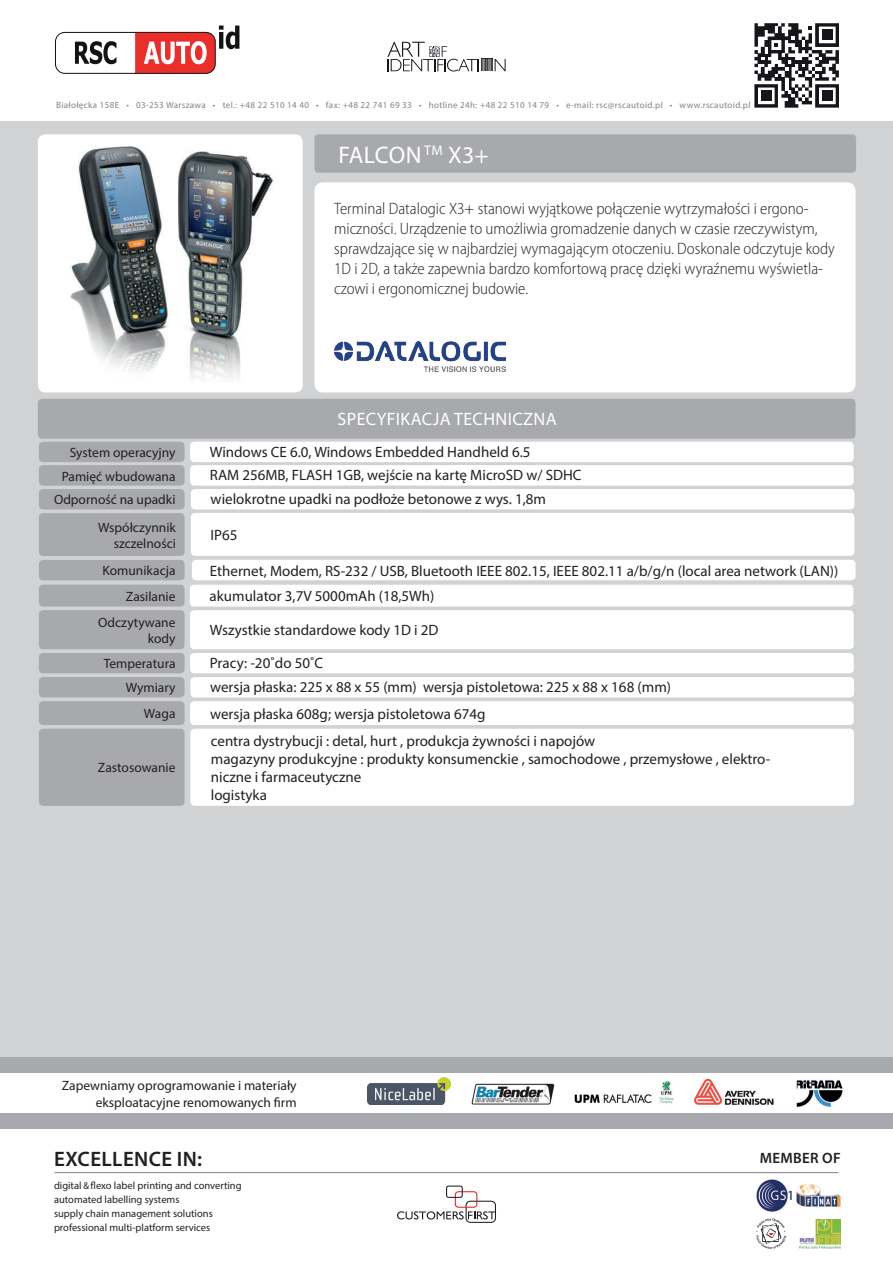
<style>
.page{position:relative;width:893px;height:1263px;background:#fff}
.page>*{position:absolute;margin:0;border:0;box-sizing:border-box;transform-origin:0 0}
.t1{font:24px "Myriad Pro";letter-spacing:.005em;color:#fff}
.t2{font:600 21px "Myriad Pro";letter-spacing:.02em;color:#231f20}
.t3{font:18px "Myriad Pro";letter-spacing:.02em;color:#fff}
.t4{font:300 semi-condensed 16.5px/19.8px "Myriad Pro";color:#231f20}
.t5{font:15px/18px "Myriad Pro";color:#231f20}
.t6{font:600 15px "Myriad Pro";letter-spacing:.02em;color:#231f20}
.t7{font:13.5px/16.2px "Myriad Pro";color:#231f20;text-align:right}
.t8{font:10.5px "Myriad Pro";color:#231f20}
.t9{font:semi-condensed 10.05px "Myriad Pro";color:#231f20}
.t10{font:9px "Myriad Pro";letter-spacing:.04em;color:#808285}
</style>
<div class="page">
<div style="left:0;top:121px;width:893px;height:1004px;background:#d1d2d4"></div>
<div style="left:314px;top:134px;width:542px;height:39px;background:#a8a9ad;border-radius:4px"></div>
<div style="left:39px;top:701px;width:146px;height:24px;background:#a8a9ad;border-radius:4px"></div>
<div style="left:190px;top:701px;width:664px;height:24px;background:#fff;border-radius:4px"></div>
<div style="left:38px;top:134px;width:265px;height:258px;background:#fff;border-radius:8px"></div>
<div style="left:0;top:1058px;width:893px;height:71px;background:#a8a9ad"></div>
<div style="left:39px;top:610px;width:146px;height:39px;background:#a8a9ad;border-radius:4px"></div>
<div style="left:39px;top:653px;width:146px;height:20px;background:#a8a9ad;border-radius:4px"></div>
<div style="left:39px;top:677px;width:146px;height:20px;background:#a8a9ad;border-radius:4px"></div>
<div style="left:314px;top:182px;width:541px;height:210px;background:#fff;border-radius:9px"></div>
<div style="left:38px;top:399px;width:817px;height:40px;background:#a8a9ad;border-radius:4px"></div>
<div style="left:39px;top:442px;width:146px;height:20px;background:#a8a9ad;border-radius:4px"></div>
<div style="left:190px;top:442px;width:664px;height:20px;background:#fff;border-radius:4px"></div>
<div style="left:39px;top:465px;width:146px;height:21px;background:#a8a9ad;border-radius:4px"></div>
<div style="left:190px;top:465px;width:664px;height:21px;background:#fff;border-radius:4px"></div>
<div style="left:39px;top:489px;width:146px;height:20px;background:#a8a9ad;border-radius:4px"></div>
<div style="left:39px;top:513px;width:146px;height:43px;background:#a8a9ad;border-radius:4px"></div>
<div style="left:39px;top:560px;width:146px;height:20px;background:#a8a9ad;border-radius:4px"></div>
<div style="left:191px;top:489px;width:663px;height:20px;background:#fff;border-radius:4px"></div>
<div style="left:191px;top:513px;width:663px;height:43px;background:#fff;border-radius:4px"></div>
<div style="left:192px;top:560px;width:663px;height:20px;background:#fff;border-radius:4px"></div>
<div style="left:190px;top:610px;width:664px;height:39px;background:#fff;border-radius:4px"></div>
<div style="left:190px;top:653px;width:664px;height:20px;background:#fff;border-radius:4px"></div>
<div style="left:190px;top:677px;width:664px;height:20px;background:#fff;border-radius:4px"></div>
<div style="left:0;top:1073px;width:893px;height:40px;background:#fff"></div>
<img style="left:472px;top:1083px;width:82px;height:22px">
<img style="left:368px;top:1078px;width:83px;height:27px">
<img style="left:574px;top:1080px;width:100px;height:24px">
<img style="left:694px;top:1078px;width:80px;height:27px">
<img style="left:796px;top:1080px;width:47px;height:27px">
<div style="left:39px;top:729px;width:146px;height:77px;background:#a8a9ad;border-radius:4px"></div>
<div style="left:190px;top:729px;width:664px;height:77px;background:#fff;border-radius:4px"></div>
<svg style="left:55px;top:26px;width:184px;height:48px"></svg>
<svg style="left:754px;top:23px;width:85px;height:85px"></svg>
<div style="left:822px;top:30px;width:10px;height:10px;background:#17151a"></div>
<div style="left:822px;top:91px;width:10px;height:10px;background:#17151a"></div>
<div style="left:761px;top:91px;width:10px;height:10px;background:#17151a"></div>
<svg style="left:387px;top:42px;width:119px;height:29px"></svg>
<svg style="left:397px;top:1185px;width:99px;height:38px"></svg>
<svg style="left:756px;top:1218px;width:30px;height:31px"></svg>
<img style="left:796px;top:1184px;width:44px;height:23px">
<img style="left:756px;top:1180px;width:36px;height:31px">
<img style="left:799px;top:1219px;width:41px;height:30px">
<hr style="left:55px;top:1172px;width:783px;height:1px;background:#808285">
<div style="left:39px;top:585px;width:146px;height:21px;background:#a8a9ad;border-radius:4px"></div>
<div style="left:190px;top:585px;width:663px;height:21px;background:#fff;border-radius:4px"></div>
<img style="left:334px;top:342px;width:171px;height:30px">
<img style="left:70px;top:146px;width:204px;height:234px">
<p class="t10" style="left:56px;top:99px;width:696px">Białołęcka 158E • 03-253 Warszawa • tel.: +48 22 510 14 40 • fax: +48 22 741 69 33 • hotline 24h: +48 22 510 14 79 • e-mail: rsc@rscautoid.pl • www.rscautoid.pl</p>
<h1 class="t1" style="left:338px;top:140px;width:152px">FALCON <sup>TM</sup> X3+</h1>
<p class="t4" style="left:334px;top:199px;width:502px">Terminal Datalogic X3+ stanowi wyjątkowe połączenie wytrzymałości i ergono&shy;miczności. Urządzenie to umożliwia gromadzenie danych w czasie rzeczywistym, sprawdzające się w najbardziej wymagającym otoczeniu. Doskonale odczytuje kody 1D i 2D, a także zapewnia bardzo komfortową pracę dzięki wyraźnemu wyświetla&shy;czowi i ergonomicznej budowie.</p>
<p class="t3" style="left:337px;top:408px;width:221px">SPECYFIKACJA TECHNICZNA</p>
<p class="t7" style="left:70px;top:444px;width:107px">System operacyjny</p>
<p class="t5" style="left:210px;top:442px;width:322px">Windows CE 6.0, Windows Embedded Handheld 6.5</p>
<p class="t7" style="left:62px;top:468px;width:115px">Pamięć wbudowana</p>
<p class="t5" style="left:210px;top:466px;width:373px">RAM 256MB, FLASH 1GB, wejście na kartę MicroSD w/ SDHC</p>
<p class="t7" style="left:54px;top:486px;width:123px;line-height:27px">Odporność na upadki<br>Współczynnik</p>
<p class="t7" style="left:114px;top:535px;width:64px">szczelności</p>
<p class="t5" style="left:211px;top:490px;width:337px">wielokrotne upadki na podłoże betonowe z wys. 1,8m</p>
<p class="t5" style="left:211px;top:526px;width:28px">IP65</p>
<p class="t7" style="left:103px;top:562px;width:74px">Komunikacja</p>
<p class="t5" style="left:210px;top:561px;width:630px">Ethernet, Modem, RS-232 / USB, Bluetooth IEEE 802.15, IEEE 802.11 a/b/g/n (local area network (LAN))</p>
<p class="t7" style="left:126px;top:588px;width:51px">Zasilanie</p>
<p class="t5" style="left:210px;top:587px;width:226px">akumulator 3,7V 5000mAh (18,5Wh)</p>
<p class="t7" style="left:98px;top:614px;width:79px">Odczytywane kody</p>
<p class="t7" style="left:104px;top:651px;width:73px;line-height:24.2px">Temperatura<br>Wymiary</p>
<p class="t7" style="left:144px;top:705px;width:33px">Waga</p>
<p class="t7" style="left:98px;top:759px;width:79px">Zastosowanie</p>
<p class="t5" style="left:210px;top:621px;width:230px">Wszystkie standardowe kody 1D i 2D</p>
<p class="t5" style="left:210px;top:650px;width:463px;line-height:24.2px">Pracy: -20˚do 50˚C<br>wersja płaska: 225 x 88 x 55 (mm) wersja pistoletowa: 225 x 88 x 168 (mm)</p>
<p class="t5" style="left:210px;top:704px;width:277px">wersja płaska 608g; wersja pistoletowa 674g</p>
<p class="t5" style="left:211px;top:732px;width:561px">centra dystrybucji : detal, hurt , produkcja żywności i napojów<br>magazyny produkcyjne : produkty konsumenckie , samochodowe , przemysłowe , elektro&shy;niczne i farmaceutyczne<br>logistyka</p>
<p class="t7" style="left:62px;top:1077px;width:236px">Zapewniamy oprogramowanie i materiały eksploatacyjne renomowanych firm</p>
<h2 class="t2" style="left:54px;top:1145px;width:150px">EXCELLENCE IN:</h2>
<p class="t8" style="left:54px;top:1193px;width:127px">automated labelling systems</p>
<p class="t8" style="left:54px;top:1221px;width:158px">professional multi-platform services</p>
<p class="t8" style="left:54px;top:1179px;width:189px">digital flexo label printing and converting</p>
<p class="t9" style="left:83px;top:1180px;width:7px">&amp;</p>
<p class="t8" style="left:54px;top:1207px;width:160px">supply chain management solutions</p>
<p class="t6" style="left:760px;top:1149px;width:82px">MEMBER OF</p>
</div>
